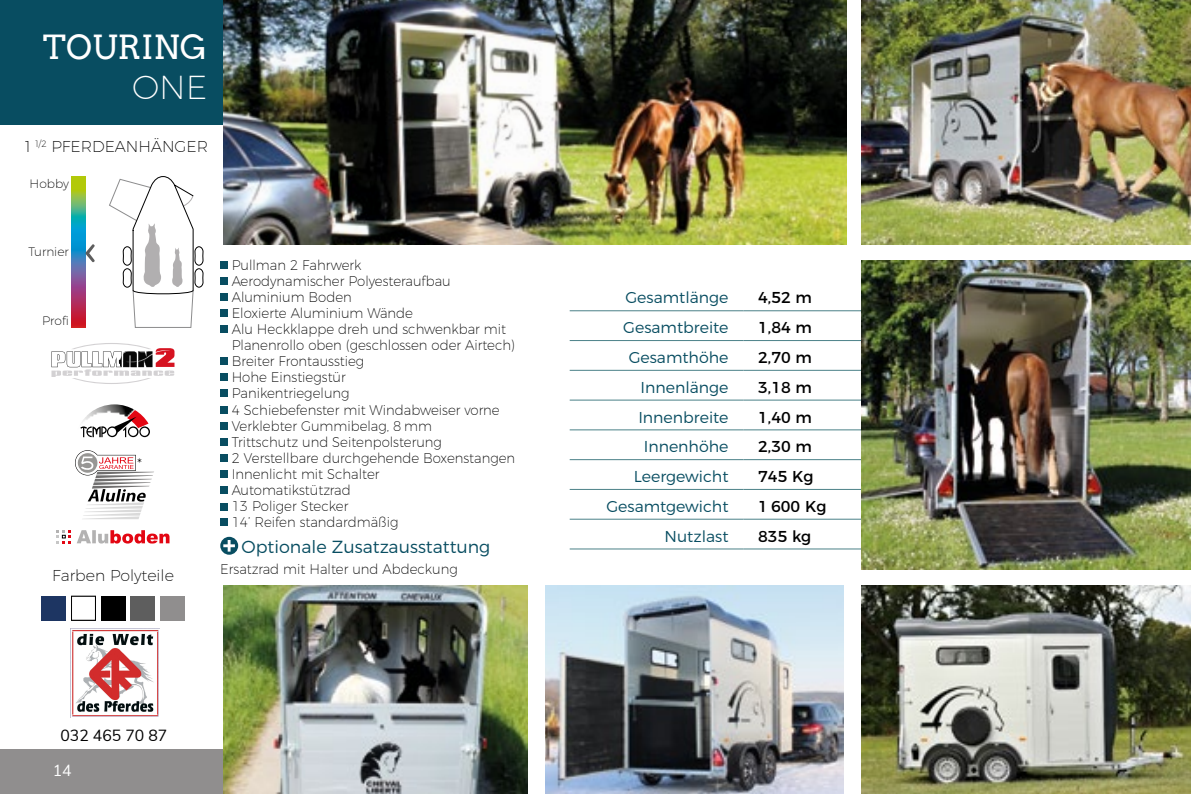
<style>
.page{position:relative;width:1191px;height:794px;background:#fff}
.page>*{position:absolute;margin:0;border:0;box-sizing:border-box;transform-origin:0 0}
.t1{font:33.25px "Arvo";color:#fff}
.t2{font:200 33.25px "Montserrat";color:#fff}
.t3{font:300 17.5px "Montserrat";color:#084d61}
.t4{font:300 15.75px "Montserrat";color:#084d61}
.t5{font:15.75px "Montserrat";color:#000}
.t6{font:200 15.75px "Montserrat";color:#000}
.t7{font:15.75px "Muli";color:#000}
.t8{font:15.75px "Muli";color:#fff}
.t9{font:200 14px/16.1px "Montserrat";color:#000;scale:.95 1}
.t10{font:200 12.25px "Montserrat";color:#000}
.t11{font:300 12.08px "DIN";color:#000}
</style>
<div class="page">
<div style="left:0;top:0;width:223px;height:124px;background:#084d61"></div>
<div style="left:0;top:749px;width:223px;height:45px;background:#908e8e"></div>
<img style="left:71px;top:176px;width:14px;height:152px">
<svg style="left:86px;top:244px;width:9px;height:18px"></svg>
<hr style="left:569px;top:310px;width:174px;height:1px;background:#4b8188">
<hr style="left:743px;top:310px;width:124px;height:1px;background:#4b8188">
<hr style="left:569px;top:340px;width:174px;height:1px;background:#4b8188">
<hr style="left:743px;top:340px;width:124px;height:1px;background:#4b8188">
<hr style="left:569px;top:370px;width:174px;height:1px;background:#4b8188">
<hr style="left:743px;top:370px;width:124px;height:1px;background:#4b8188">
<hr style="left:569px;top:400px;width:174px;height:1px;background:#4b8188">
<hr style="left:743px;top:400px;width:124px;height:1px;background:#4b8188">
<hr style="left:569px;top:429px;width:174px;height:1px;background:#4b8188">
<hr style="left:743px;top:429px;width:124px;height:1px;background:#4b8188">
<hr style="left:569px;top:459px;width:174px;height:1px;background:#4b8188">
<hr style="left:743px;top:459px;width:124px;height:1px;background:#4b8188">
<hr style="left:569px;top:489px;width:174px;height:1px;background:#4b8188">
<hr style="left:743px;top:489px;width:124px;height:1px;background:#4b8188">
<hr style="left:569px;top:548px;width:174px;height:1px;background:#4b8188">
<hr style="left:743px;top:548px;width:124px;height:1px;background:#4b8188">
<hr style="left:569px;top:519px;width:174px;height:1px;background:#4b8188">
<hr style="left:743px;top:519px;width:124px;height:1px;background:#4b8188">
<img style="left:861px;top:585px;width:330px;height:209px">
<img style="left:546px;top:585px;width:297px;height:209px">
<img style="left:223px;top:585px;width:304px;height:209px">
<img style="left:861px;top:0;width:330px;height:245px">
<img style="left:223px;top:0;width:623px;height:245px">
<img style="left:861px;top:261px;width:330px;height:308px">
<div style="left:220px;top:261px;width:8px;height:7px;background:#084d61"></div>
<div style="left:220px;top:277px;width:8px;height:7px;background:#084d61"></div>
<div style="left:220px;top:293px;width:8px;height:7px;background:#084d61"></div>
<div style="left:220px;top:309px;width:8px;height:8px;background:#084d61"></div>
<div style="left:220px;top:325px;width:8px;height:8px;background:#084d61"></div>
<div style="left:220px;top:357px;width:8px;height:8px;background:#084d61"></div>
<div style="left:220px;top:373px;width:8px;height:8px;background:#084d61"></div>
<div style="left:220px;top:390px;width:8px;height:7px;background:#084d61"></div>
<div style="left:220px;top:406px;width:8px;height:7px;background:#084d61"></div>
<div style="left:220px;top:422px;width:8px;height:7px;background:#084d61"></div>
<div style="left:220px;top:438px;width:8px;height:7px;background:#084d61"></div>
<div style="left:220px;top:454px;width:8px;height:7px;background:#084d61"></div>
<div style="left:220px;top:470px;width:8px;height:8px;background:#084d61"></div>
<div style="left:220px;top:486px;width:8px;height:8px;background:#084d61"></div>
<div style="left:220px;top:504px;width:8px;height:7px;background:#084d61"></div>
<div style="left:220px;top:518px;width:8px;height:8px;background:#084d61"></div>
<svg style="left:220px;top:537px;width:18px;height:18px"></svg>
<svg style="left:223px;top:540px;width:12px;height:11px"></svg>
<svg style="left:109px;top:176px;width:94px;height:152px"></svg>
<svg style="left:75px;top:450px;width:79px;height:69px"></svg>
<img style="left:95px;top:404px;width:40px;height:6px">
<svg style="left:80px;top:410px;width:70px;height:27px"></svg>
<svg style="left:77px;top:530px;width:92px;height:13px"></svg>
<svg style="left:56px;top:530px;width:15px;height:13px"></svg>
<svg style="left:51px;top:343px;width:123px;height:41px"></svg>
<div style="left:42px;top:596px;width:24px;height:24px;background:#1d3562"></div>
<div style="left:71px;top:596px;width:25px;height:24px;border:1px solid #000"></div>
<div style="left:101px;top:596px;width:24px;height:24px;background:#000"></div>
<div style="left:130px;top:596px;width:25px;height:24px;background:#5e5e5e"></div>
<div style="left:160px;top:596px;width:24px;height:24px;background:#908e8e"></div>
<img style="left:72px;top:630px;width:87px;height:87px">
<h1 class="t1" style="left:43px;top:28px;width:166px">TOURING</h1>
<h1 class="t2" style="left:132px;top:62px;width:77px">ONE</h1>
<p class="t6" style="left:25px;top:134px;width:185px">1 <sup>1/2</sup> PFERDEANHÄNGER</p>
<p class="t10" style="left:30px;top:174px;width:41px">Hobby</p>
<p class="t10" style="left:28px;top:243px;width:42px">Turnier</p>
<p class="t10" style="left:42px;top:311px;width:28px">Profi</p>
<p class="t11" style="left:137px;top:455px;width:7px">*</p>
<p class="t6" style="left:52px;top:563px;width:123px">Farben Polyteile</p>
<p class="t9" style="left:232px;top:255px;width:300px">Pullman 2 Fahrwerk<br>Aerodynamischer Polyesteraufbau<br>Aluminium Boden<br>Eloxierte Aluminium Wände<br>Alu Heckklappe dreh und schwenkbar mit<br>Planenrollo oben (geschlossen oder Airtech)<br>Breiter Frontausstieg<br>Hohe Einstiegstür<br>Panikentriegelung<br>4 Schiebefenster mit Windabweiser vorne<br>Verklebter Gummibelag, 8 mm<br>Trittschutz und Seitenpolsterung<br>2 Verstellbare durchgehende Boxenstangen<br>Innenlicht mit Schalter<br>Automatikstützrad<br>13 Poliger Stecker<br>14’ Reifen standardmäßig</p>
<p class="t3" style="left:241px;top:533px;width:250px">Optionale Zusatzausstattung</p>
<p class="t9" style="left:220px;top:560px;width:251px">Ersatzrad mit Halter und Abdeckung</p>
<p class="t7" style="left:60px;top:724px;width:108px">032 465 70 87</p>
<p class="t8" style="left:53px;top:759px;width:20px">14</p>
<p class="t4" style="left:625px;top:285px;width:105px">Gesamtlänge</p>
<p class="t5" style="left:758px;top:285px;width:55px">4,52 m</p>
<p class="t4" style="left:623px;top:315px;width:107px">Gesamtbreite</p>
<p class="t5" style="left:758px;top:315px;width:55px">1,84 m</p>
<p class="t4" style="left:628px;top:345px;width:101px">Gesamthöhe</p>
<p class="t5" style="left:758px;top:345px;width:55px">2,70 m</p>
<p class="t4" style="left:640px;top:375px;width:89px">Innenlänge</p>
<p class="t5" style="left:758px;top:375px;width:55px">3,18 m</p>
<p class="t4" style="left:638px;top:405px;width:92px">Innenbreite</p>
<p class="t5" style="left:758px;top:404px;width:55px">1,40 m</p>
<p class="t4" style="left:644px;top:434px;width:86px">Innenhöhe</p>
<p class="t5" style="left:758px;top:434px;width:55px">2,30 m</p>
<p class="t4" style="left:633px;top:464px;width:96px">Leergewicht</p>
<p class="t5" style="left:758px;top:464px;width:57px">745 Kg</p>
<p class="t4" style="left:606px;top:494px;width:124px">Gesamtgewicht</p>
<p class="t5" style="left:758px;top:494px;width:70px">1 600 Kg</p>
<p class="t4" style="left:664px;top:524px;width:65px">Nutzlast</p>
<p class="t5" style="left:758px;top:523px;width:54px">835 kg</p>
</div>
